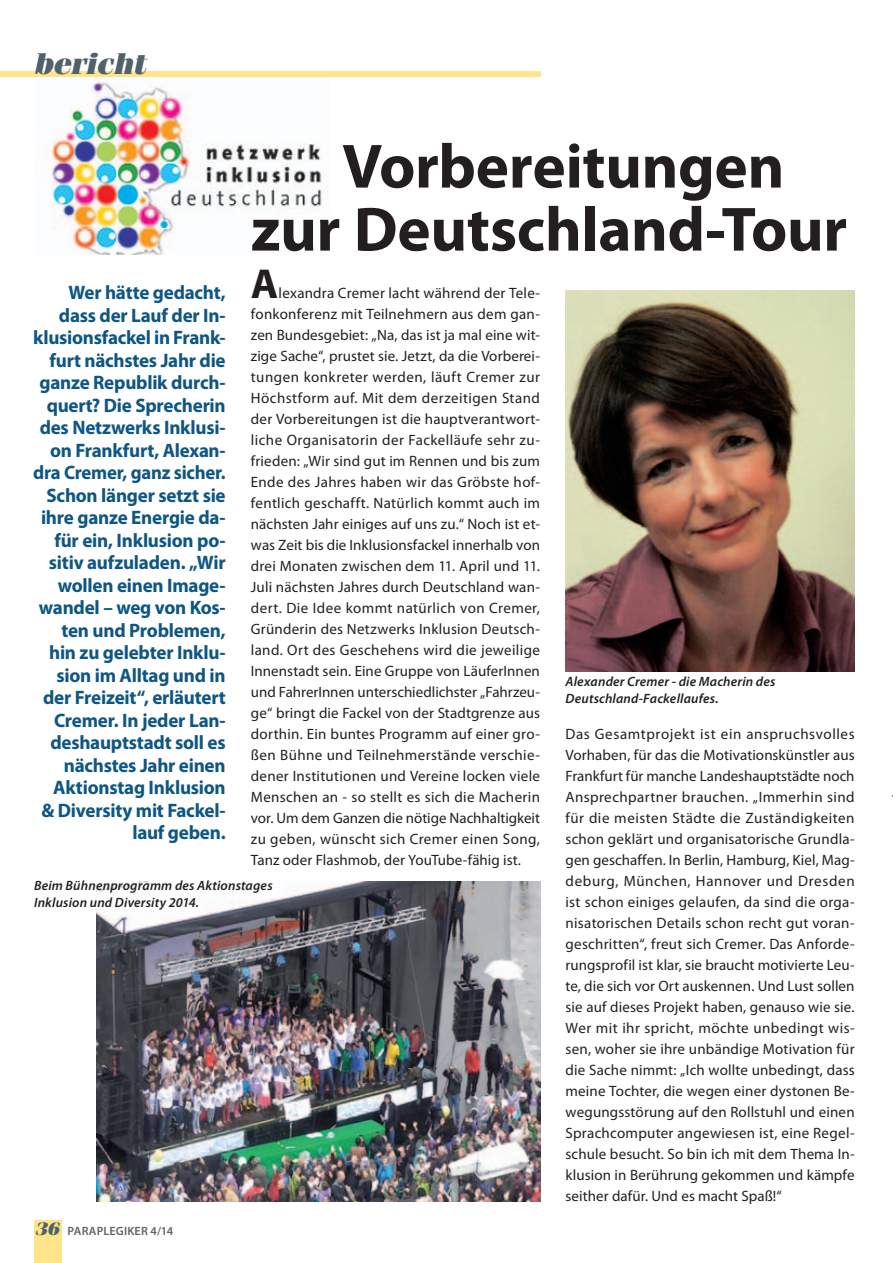
<style>
.page{position:relative;width:893px;height:1263px;background:#fff}
.page>*{position:absolute;margin:0;border:0;box-sizing:border-box;transform-origin:0 0}
.t1{font:700 63px/63px "Myriad Pro";letter-spacing:-.005em;color:#231f20;text-align:center}
.t2{font:700 42px "Myriad Pro";color:#231f20}
.t3{font:italic 900 30px "Fenice";color:#50616a}
.t4{font:700 19.5px/22.5px "Myriad Pro";letter-spacing:-.015em;color:#0e5684;text-align:right}
.t5{font:15px/21px "Myriad Pro";letter-spacing:.005em;color:#231f20;text-align:justify}
.t6{font:italic 600 13.5px/16.5px "Myriad Pro";letter-spacing:.015em;color:#231f20}
.t7{font:600 12px "Myriad Pro";letter-spacing:.01em;color:#636366}
.s1{font-family:"Fenice";font-weight:900;font-style:italic;font-size:18px;color:#50616a}
</style>
<div class="page">
<img style="left:51px;top:82px;width:271px;height:172px">
<div style="left:0;top:71px;width:540px;height:6px;background:#ffe589"></div>
<div style="left:34px;top:1220px;width:28px;height:43px;background:#ffe589"></div>
<img style="left:566px;top:290px;width:288px;height:382px">
<img style="left:97px;top:881px;width:443px;height:320px">
<h3 class="t3" style="left:33px;top:45px;width:114px">bericht</h3>
<h1 class="t1" style="left:251px;top:133px;width:598px">Vorbereitungen<br>zur Deutschland-Tour</h1>
<p class="t4" style="left:33px;top:281px;width:194px">Wer hätte gedacht, dass der Lauf der In&shy;klusionsfackel in Frank&shy;furt nächstes Jahr die ganze Republik durch&shy;quert? Die Sprecherin des Netzwerks Inklusi&shy;on Frankfurt, Alexan&shy;dra Cremer, ganz sicher.<br>Schon länger setzt sie ihre ganze Energie da&shy;für ein, Inklusion po&shy;sitiv aufzuladen. „Wir wollen einen Image&shy;wandel – weg von Kos&shy;ten und Problemen, hin zu gelebter Inklu&shy;sion im Alltag und in der Freizeit“, erläutert<br>Cremer. In jeder Lan&shy;deshauptstadt soll es nächstes Jahr einen<br>Aktionstag Inklusion<br>&amp; Diversity mit Fackel&shy;lauf geben.</p>
<h2 class="t2" style="left:251px;top:256px;width:29px">A</h2>
<p class="t5" style="left:251px;top:282px;width:291px;text-indent:28px">lexandra Cremer lacht während der Tele&shy;fonkonferenz mit Teilnehmern aus dem gan&shy;zen Bundesgebiet: „Na, das ist ja mal eine wit&shy;zige Sache“, prustet sie. Jetzt, da die Vorberei&shy;tungen konkreter werden, läuft Cremer zur Höchstform auf. Mit dem derzeitigen Stand der Vorbereitungen ist die hauptverantwort&shy;liche Organisatorin der Fackelläufe sehr zu&shy;frieden: „Wir sind gut im Rennen und bis zum Ende des Jahres haben wir das Gröbste hof&shy;fentlich geschafft. Natürlich kommt auch im nächsten Jahr einiges auf uns zu.“ Noch ist et&shy;was Zeit bis die Inklusionsfackel innerhalb von drei Monaten zwischen dem 11. April und 11.<br>Juli nächsten Jahres durch Deutschland wan&shy;dert. Die Idee kommt natürlich von Cremer, Gründerin des Netzwerks Inklusion Deutsch&shy;land. Ort des Geschehens wird die jeweilige Innenstadt sein. Eine Gruppe von LäuferInnen und FahrerInnen unterschiedlichster „Fahrzeu&shy;ge“ bringt die Fackel von der Stadtgrenze aus dorthin. Ein buntes Programm auf einer gro&shy;ßen Bühne und Teilnehmerstände verschie&shy;dener Institutionen und Vereine locken viele Menschen an - so stellt es sich die Macherin vor. Um dem Ganzen die nötige Nachhaltigkeit zu geben, wünscht sich Cremer einen Song, Tanz oder Flashmob, der YouTube-fähig ist.</p>
<p class="t6" style="left:34px;top:877px;width:240px">Beim Bühnenprogramm des Aktionstages<br>Inklusion und Diversity 2014.</p>
<p class="t7" style="left:35px;top:1223px;width:140px"><span class="s1">36</span> PARAPLEGIKER 4/14</p>
<p class="t6" style="left:566px;top:673px;width:211px">Alexander Cremer - die Macherin des<br>Deutschland-Fackellaufes.</p>
<p class="t5" style="left:565px;top:723px;width:291px">Das Gesamtprojekt ist ein anspruchsvolles Vorhaben, für das die Motivationskünstler aus Frankfurt für manche Landeshauptstädte noch Ansprechpartner brauchen. „Immerhin sind für die meisten Städte die Zuständigkeiten schon geklärt und organisatorische Grundla&shy;gen geschaffen. In Berlin, Hamburg, Kiel, Mag&shy;deburg, München, Hannover und Dresden ist schon einiges gelaufen, da sind die orga&shy;nisatorischen Details schon recht gut voran&shy;geschritten“, freut sich Cremer. Das Anforde&shy;rungsprofil ist klar, sie braucht motivierte Leu&shy;te, die sich vor Ort auskennen. Und Lust sollen sie auf dieses Projekt haben, genauso wie sie.<br>Wer mit ihr spricht, möchte unbedingt wis&shy;sen, woher sie ihre unbändige Motivation für die Sache nimmt: „Ich wollte unbedingt, dass meine Tochter, die wegen einer dystonen Be&shy;wegungsstörung auf den Rollstuhl und einen Sprachcomputer angewiesen ist, eine Regel&shy;schule besucht. So bin ich mit dem Thema In&shy;klusion in Berührung gekommen und kämpfe seither dafür. Und es macht Spaß!“</p>
</div>
